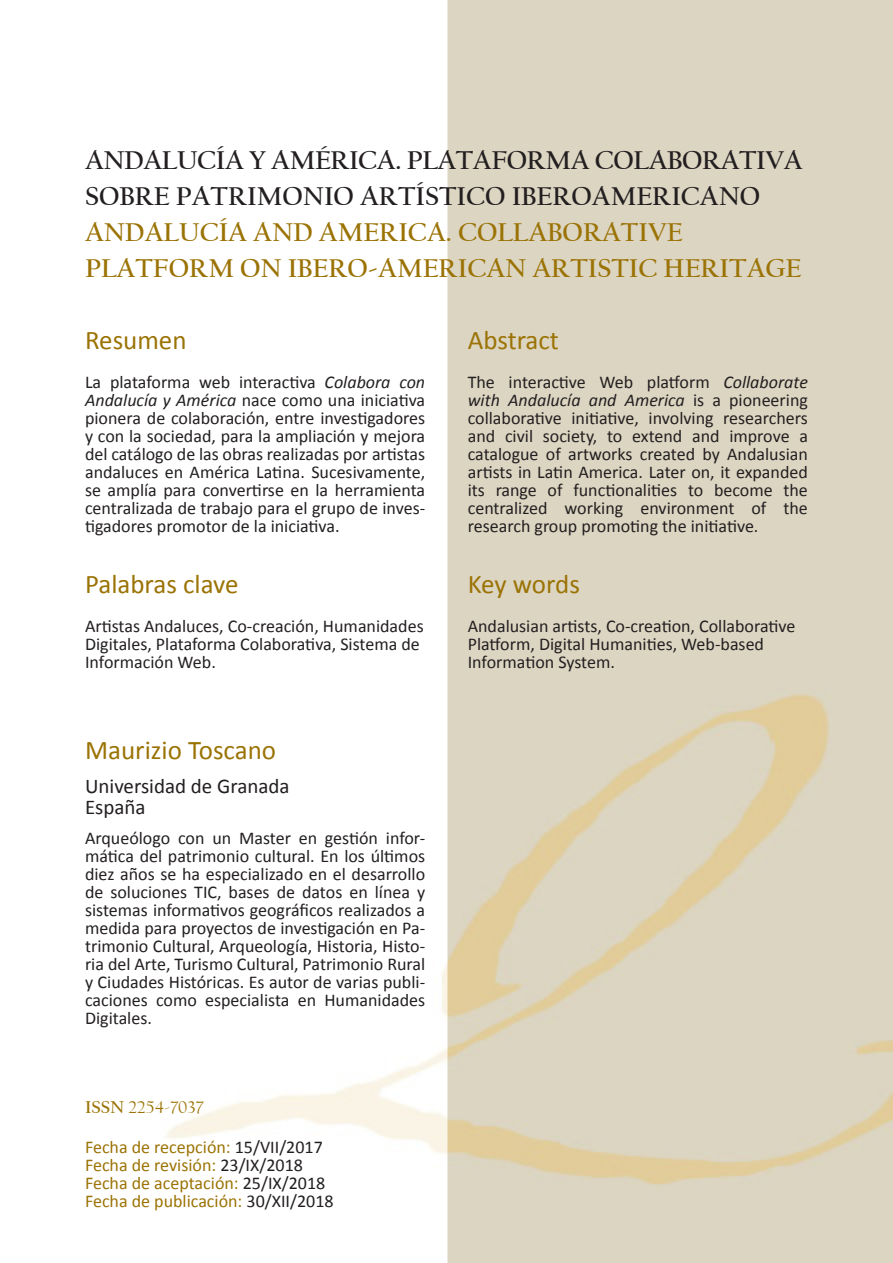
<style>
.page{position:relative;width:893px;height:1263px;background:#fff}
.page>*{position:absolute;margin:0;border:0;box-sizing:border-box;transform-origin:0 0}
.TITULO{font:700 27px/36px "Californian FB";color:#231f20}
.t1{font:700 27px/36px "Californian FB";color:#9b7305}
.AUTORA{font:27px "Calibri";color:#9b7305}
.t2{font:21px "Calibri";color:#231f20}
.t3{font:18px/18px "Calibri";color:#231f20;text-align:justify}
.t4{font:18px "Calibri";color:#9b7305}
.t5{font:18px "Californian FB";color:#9b7305}
.s1{font-style:italic}
.s2{font-weight:700}
.s3{color:#231f20}
</style>
<div class="page">
<p class="TITULO" style="left:85px;top:142px;width:719px">ANDALUCÍA Y AMÉRICA. PLATAFORMA COLABORATIVA<br>SOBRE PATRIMONIO ARTÍSTICO IBEROAMERICANO</p>
<p class="t1" style="left:85px;top:214px;width:718px">ANDALUCÍA AND AMERICA. COLLABORATIVE<br>PLATFORM ON IBERO-AMERICAN ARTISTIC HERITAGE</p>
<p class="AUTORA" style="left:85px;top:323px;width:103px">Resumen</p>
<p class="t3" style="left:85px;top:372px;width:342px">La plataforma web interactiva <span class="s1">Colabora con Andalucía y América</span> nace como una iniciativa pionera de colaboración, entre investigadores y con la sociedad, para la ampliación y mejora del catálogo de las obras realizadas por artistas andaluces en América Latina. Sucesivamente, se amplía para convertirse en la herramienta centralizada de trabajo para el grupo de inves&shy;tigadores promotor de la iniciativa.</p>
<p class="AUTORA" style="left:85px;top:567px;width:155px">Palabras clave</p>
<p class="t3" style="left:85px;top:616px;width:340px;text-align:left">Artistas Andaluces, Co-creación, Humanidades<br>Digitales, Plataforma Colaborativa, Sistema de<br>Información Web.</p>
<p class="AUTORA" style="left:85px;top:733px;width:193px">Maurizio Toscano</p>
<p class="t2" style="left:85px;top:772px;width:206px">Universidad de Granada</p>
<p class="t2" style="left:85px;top:793px;width:62px">España</p>
<p class="t3" style="left:85px;top:828px;width:342px">Arqueólogo con un Master en gestión infor&shy;mática del patrimonio cultural. En los últimos diez años se ha especializado en el desarrollo de soluciones TIC, bases de datos en línea y sistemas informativos geográficos realizados a medida para proyectos de investigación en Pa&shy;trimonio Cultural, Arqueología, Historia, Histo&shy;ria del Arte, Turismo Cultural, Patrimonio Rural y Ciudades Históricas. Es autor de varias publi&shy;caciones como especialista en Humanidades Digitales.</p>
<p class="t5" style="left:85px;top:1097px;width:120px"><span class="s2">ISSN</span> 2254-7037</p>
<p class="t4" style="left:85px;top:1136px;width:239px">Fecha de recepción: <span class="s3">15/VII/2017</span></p>
<p class="t4" style="left:85px;top:1154px;width:219px">Fecha de revisión: <span class="s3">23/IX/2018</span></p>
<p class="t4" style="left:85px;top:1172px;width:242px">Fecha de aceptación: <span class="s3">25/IX/2018</span></p>
<p class="t4" style="left:85px;top:1190px;width:250px">Fecha de publicación: <span class="s3">30/XII/2018</span></p>
<p class="AUTORA" style="left:468px;top:323px;width:93px">Abstract</p>
<p class="t3" style="left:468px;top:372px;width:342px">The interactive Web platform <span class="s1">Collaborate with Andalucía and America</span> is a pioneering collaborative initiative, involving researchers and civil society, to extend and improve a catalogue of artworks created by Andalusian artists in Latin America. Later on, it expanded its range of functionalities to become the centralized working environment of the research group promoting the initiative.</p>
<p class="AUTORA" style="left:468px;top:567px;width:114px">Key words</p>
<p class="t3" style="left:468px;top:616px;width:329px;text-align:left">Andalusian artists, Co-creation, Collaborative<br>Platform, Digital Humanities, Web-based<br>Information System.</p>
</div>
